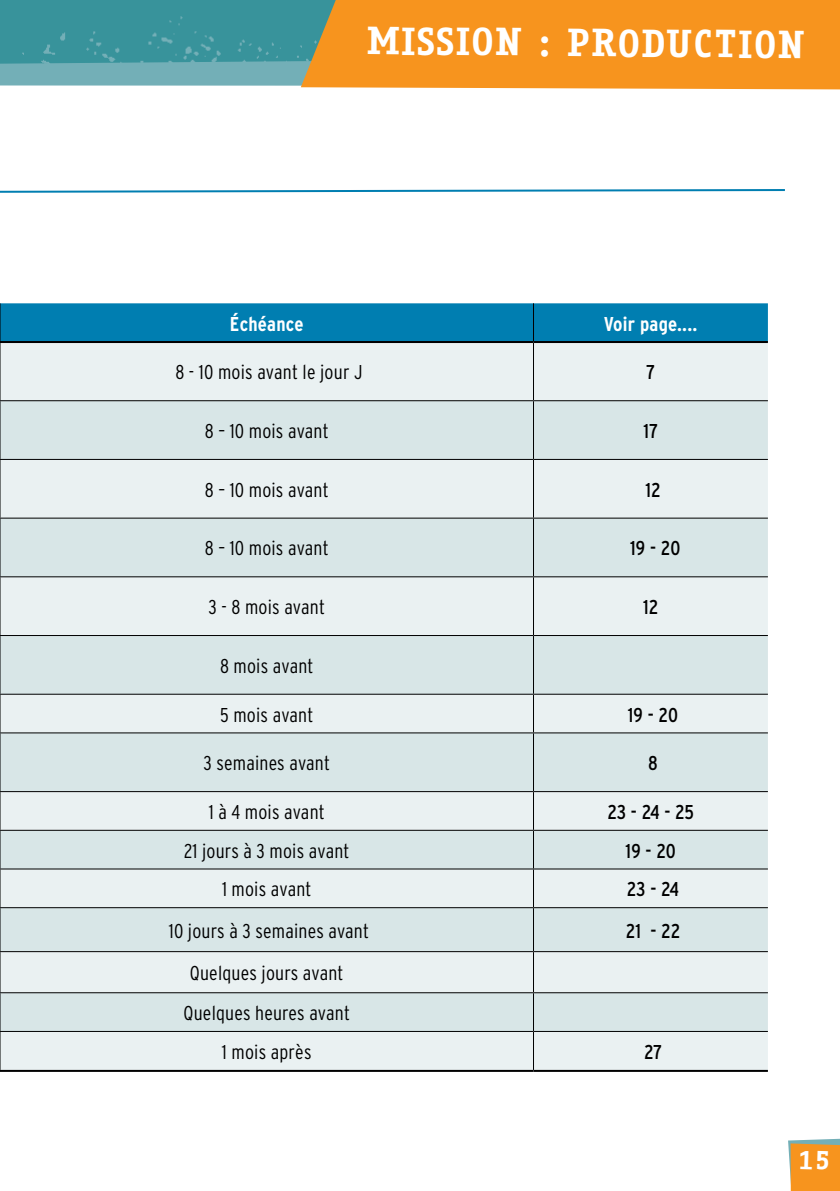
<style>
.page{position:relative;width:840px;height:1191px;background:#fff}
.page>*{position:absolute;margin:0;border:0;box-sizing:border-box;transform-origin:0 0}
.t1{font:700 38px "Fago Office Serif";letter-spacing:.04em;color:#fff}
.t2{font:300 condensed 20px/39.4px "Interstate";letter-spacing:.01em;color:#000;text-align:center}
.t3{font:condensed 20px "Interstate";color:#000}
.t4{font:700 condensed 20px "Interstate";letter-spacing:.01em;color:#fff}
</style>
<div class="page">
<div style="left:0;top:0;width:839px;height:86px;background:#73afb7"></div>
<svg style="left:0;top:0;width:23px;height:64px"></svg>
<img style="left:23px;top:0;width:277px;height:64px">
<div style="left:300px;top:0;width:539px;height:89px;background:#f7941e"></div>
<svg style="left:0;top:189px;width:785px;height:4px"></svg>
<div style="left:1px;top:343px;width:766px;height:726px;background:#eaf1f2"></div>
<svg style="left:1px;top:401px;width:766px;height:630px;fill:#d8e6e7"></svg>
<hr style="left:0;top:343px;width:1px;height:57px;background:#000">
<hr style="left:532px;top:343px;width:1px;height:57px;background:#000">
<hr style="left:0;top:400px;width:533px;height:1px;background:#000">
<hr style="left:0;top:401px;width:1px;height:58px;background:#000">
<hr style="left:533px;top:400px;width:234px;height:1px;background:#000">
<hr style="left:532px;top:401px;width:1px;height:58px;background:#000">
<hr style="left:0;top:459px;width:533px;height:1px;background:#000">
<hr style="left:0;top:460px;width:1px;height:57px;background:#000">
<hr style="left:533px;top:459px;width:234px;height:1px;background:#000">
<hr style="left:532px;top:460px;width:1px;height:57px;background:#000">
<hr style="left:0;top:518px;width:1px;height:58px;background:#000">
<hr style="left:532px;top:518px;width:1px;height:58px;background:#000">
<div style="left:1px;top:303px;width:766px;height:38px;background:#007eb1"></div>
<hr style="left:0;top:341px;width:533px;height:2px;background:#000">
<hr style="left:533px;top:341px;width:234px;height:2px;background:#000">
<hr style="left:0;top:303px;width:1px;height:38px;background:#000">
<hr style="left:0;top:517px;width:533px;height:1px;background:#000">
<hr style="left:0;top:576px;width:533px;height:1px;background:#000">
<hr style="left:533px;top:517px;width:234px;height:1px;background:#000">
<hr style="left:533px;top:576px;width:234px;height:1px;background:#000">
<hr style="left:0;top:577px;width:1px;height:58px;background:#000">
<hr style="left:532px;top:577px;width:1px;height:58px;background:#000">
<hr style="left:0;top:694px;width:1px;height:38px;background:#000">
<hr style="left:532px;top:694px;width:1px;height:38px;background:#000">
<hr style="left:0;top:792px;width:1px;height:37px;background:#000">
<hr style="left:532px;top:792px;width:1px;height:37px;background:#000">
<hr style="left:0;top:869px;width:1px;height:38px;background:#000">
<hr style="left:532px;top:869px;width:1px;height:38px;background:#000">
<hr style="left:0;top:952px;width:1px;height:40px;background:#000">
<hr style="left:532px;top:952px;width:1px;height:40px;background:#000">
<hr style="left:0;top:635px;width:533px;height:1px;background:#000">
<hr style="left:533px;top:635px;width:234px;height:1px;background:#000">
<hr style="left:0;top:636px;width:1px;height:57px;background:#000">
<hr style="left:532px;top:636px;width:1px;height:57px;background:#000">
<hr style="left:0;top:693px;width:533px;height:1px;background:#000">
<hr style="left:533px;top:693px;width:234px;height:1px;background:#000">
<hr style="left:0;top:732px;width:533px;height:1px;background:#000">
<hr style="left:533px;top:732px;width:234px;height:1px;background:#000">
<hr style="left:0;top:733px;width:1px;height:58px;background:#000">
<hr style="left:532px;top:733px;width:1px;height:58px;background:#000">
<hr style="left:0;top:791px;width:533px;height:1px;background:#000">
<hr style="left:533px;top:791px;width:234px;height:1px;background:#000">
<hr style="left:0;top:829px;width:533px;height:1px;background:#000">
<hr style="left:533px;top:829px;width:234px;height:1px;background:#000">
<hr style="left:0;top:830px;width:1px;height:38px;background:#000">
<hr style="left:532px;top:830px;width:1px;height:38px;background:#000">
<hr style="left:0;top:868px;width:533px;height:1px;background:#000">
<hr style="left:533px;top:868px;width:234px;height:1px;background:#000">
<hr style="left:0;top:907px;width:533px;height:1px;background:#000">
<hr style="left:533px;top:907px;width:234px;height:1px;background:#000">
<hr style="left:0;top:908px;width:1px;height:43px;background:#000">
<hr style="left:532px;top:908px;width:1px;height:43px;background:#000">
<hr style="left:0;top:951px;width:533px;height:1px;background:#000">
<hr style="left:533px;top:951px;width:234px;height:1px;background:#000">
<hr style="left:0;top:992px;width:533px;height:1px;background:#000">
<hr style="left:533px;top:992px;width:234px;height:1px;background:#000">
<hr style="left:0;top:993px;width:1px;height:38px;background:#000">
<hr style="left:532px;top:993px;width:1px;height:38px;background:#000">
<hr style="left:0;top:1031px;width:533px;height:1px;background:#000">
<hr style="left:0;top:1032px;width:1px;height:37px;background:#000">
<hr style="left:533px;top:1031px;width:234px;height:1px;background:#000">
<hr style="left:532px;top:1032px;width:1px;height:37px;background:#000">
<hr style="left:0;top:1069px;width:533px;height:2px;background:#000">
<hr style="left:533px;top:1069px;width:234px;height:2px;background:#000">
<svg style="left:788px;top:1138px;width:51px;height:53px"></svg>
<h1 class="t1" style="left:367px;top:21px;width:438px">MISSION : PRODUCTION</h1>
<p class="t4" style="left:230px;top:311px;width:75px">Échéance</p>
<p class="t4" style="left:603px;top:311px;width:95px">Voir page....</p>
<p class="t2" style="left:175px;top:352px;width:188px">8 - 10 mois avant le jour J</p>
<p class="t3" style="left:646px;top:360px;width:10px">7</p>
<p class="t2" style="left:205px;top:411px;width:125px">8 – 10 mois avant</p>
<p class="t3" style="left:643px;top:419px;width:16px">17</p>
<p class="t2" style="left:205px;top:470px;width:125px">8 – 10 mois avant</p>
<p class="t3" style="left:645px;top:477px;width:17px">12</p>
<p class="t2" style="left:205px;top:528px;width:125px">8 – 10 mois avant</p>
<p class="t3" style="left:630px;top:536px;width:52px">19 - 20</p>
<p class="t2" style="left:208px;top:587px;width:118px">3 - 8 mois avant</p>
<p class="t3" style="left:642px;top:595px;width:17px">12</p>
<p class="t2" style="left:220px;top:646px;width:95px">8 mois avant</p>
<p class="t2" style="left:220px;top:694px;width:95px">5 mois avant</p>
<p class="t3" style="left:627px;top:702px;width:52px">19 - 20</p>
<p class="t2" style="left:203px;top:743px;width:128px">3 semaines avant</p>
<p class="t3" style="left:648px;top:751px;width:11px">8</p>
<p class="t2" style="left:209px;top:792px;width:117px">1 à 4 mois avant</p>
<p class="t3" style="left:607px;top:799px;width:88px">23 - 24 - 25</p>
<p class="t2" style="left:184px;top:830px;width:167px">21 jours à 3 mois avant</p>
<p class="t3" style="left:625px;top:838px;width:52px">19 - 20</p>
<p class="t2" style="left:222px;top:869px;width:91px">1 mois avant</p>
<p class="t3" style="left:626px;top:877px;width:54px">23 - 24</p>
<p class="t2" style="left:169px;top:910px;width:202px">10 jours à 3 semaines avant</p>
<p class="t3" style="left:625px;top:918px;width:56px">21 - 22</p>
<p class="t2" style="left:183px;top:953px;width:168px">Quelques jours avant<br>Quelques heures avant<br>1 mois après</p>
<p class="t3" style="left:643px;top:1040px;width:19px">27</p>
</div>
